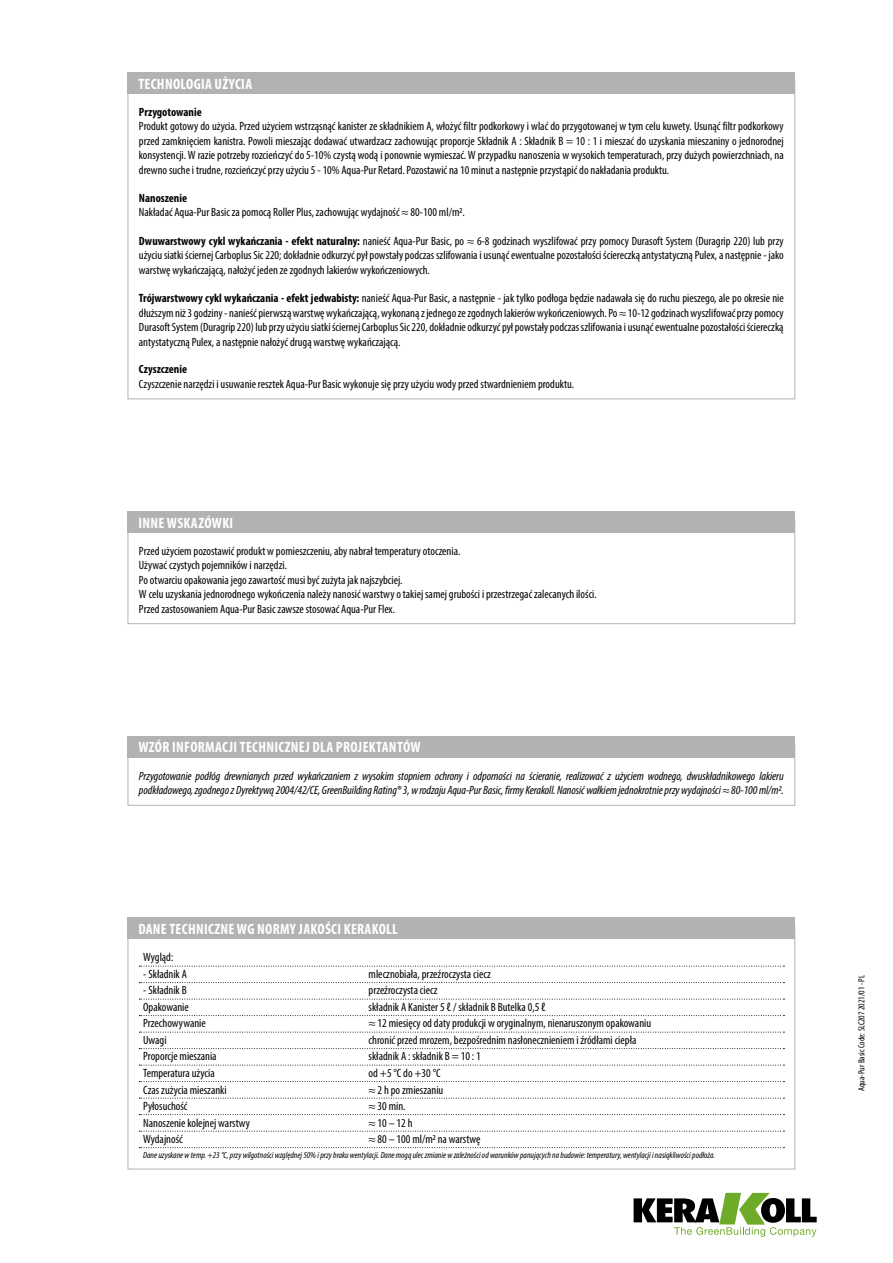
<style>
.page{position:relative;width:893px;height:1263px;background:#fff}
.page>*{position:absolute;margin:0;border:0;box-sizing:border-box;transform-origin:0 0}
.t1{font:700 condensed 15px "Myriad Pro";letter-spacing:.02em;color:#fff}
.t2{font:condensed 12px/14.4px "Myriad Pro";color:#000;text-align:justify}
.t3{font:italic condensed 12px/14.4px "Myriad Pro";letter-spacing:-.005em;color:#000}
.t4{font:700 condensed 12px "Myriad Pro";color:#000}
.t5{font:italic condensed 9px "Myriad Pro";color:#000}
.t6{font:condensed 9px "Myriad Pro";color:#000}
.s1{font-weight:700}
</style>
<div class="page">
<svg style="left:634px;top:1193px;width:183px;height:44px"></svg>
<div style="left:128px;top:72px;width:667px;height:22px;background:#b3b2b2"></div>
<div style="left:128px;top:745px;width:667px;height:61px;border:1px solid #b3b2b2"></div>
<div style="left:128px;top:736px;width:667px;height:21px;background:#b3b2b2"></div>
<svg style="left:139px;top:966px;width:645px;height:1px"></svg>
<svg style="left:139px;top:982px;width:645px;height:1px"></svg>
<svg style="left:139px;top:999px;width:645px;height:1px"></svg>
<svg style="left:139px;top:1015px;width:645px;height:1px"></svg>
<svg style="left:139px;top:1032px;width:645px;height:1px"></svg>
<svg style="left:139px;top:1048px;width:645px;height:1px"></svg>
<svg style="left:139px;top:1065px;width:645px;height:1px"></svg>
<svg style="left:139px;top:1081px;width:645px;height:1px"></svg>
<svg style="left:139px;top:1098px;width:645px;height:1px"></svg>
<svg style="left:139px;top:1114px;width:645px;height:1px"></svg>
<svg style="left:139px;top:1131px;width:645px;height:1px"></svg>
<svg style="left:139px;top:1147px;width:645px;height:1px"></svg>
<div style="left:128px;top:918px;width:667px;height:21px;background:#b3b2b2"></div>
<div style="left:128px;top:520px;width:667px;height:104px;border:1px solid #b3b2b2"></div>
<div style="left:128px;top:511px;width:667px;height:22px;background:#b3b2b2"></div>
<p class="t1" style="left:138px;top:74px;width:115px">TECHNOLOGIA UŻYCIA</p>
<p class="t4" style="left:139px;top:105px;width:64px">Przygotowanie</p>
<p class="t2" style="left:139px;top:119px;width:646px">Produkt gotowy do użycia. Przed użyciem wstrząsnąć kanister ze składnikiem A, włożyć filtr podkorkowy i wlać do przygotowanej w tym celu kuwety. Usunąć filtr podkorkowy przed zamknięciem kanistra. Powoli mieszając dodawać utwardzacz zachowując proporcje Składnik A : Składnik B = 10 : 1 i mieszać do uzyskania mieszaniny o jednorodnej konsystencji. W razie potrzeby rozcieńczyć do 5-10% czystą wodą i ponownie wymieszać. W przypadku nanoszenia w wysokich temperaturach, przy dużych powierzchniach, na drewno suche i trudne, rozcieńczyć przy użyciu 5 - 10% Aqua-Pur Retard. Pozostawić na 10 minut a następnie przystąpić do nakładania produktu.</p>
<p class="t4" style="left:139px;top:190px;width:50px">Nanoszenie</p>
<p class="t2" style="left:139px;top:205px;width:327px">Nakładać Aqua-Pur Basic za pomocą Roller Plus, zachowując wydajność ≈ 80-100 ml/m2.</p>
<p class="t2" style="left:139px;top:233px;width:646px"><span class="s1">Dwuwarstwowy cykl wykańczania - efekt naturalny:</span> nanieść Aqua-Pur Basic, po ≈ 6-8 godzinach wyszlifować przy pomocy Durasoft System (Duragrip 220) lub przy użyciu siatki ściernej Carboplus Sic 220; dokładnie odkurzyć pył powstały podczas szlifowania i usunąć ewentualne pozostałości ściereczką antystatyczną Pulex, a następnie - jako warstwę wykańczającą, nałożyć jeden ze zgodnych lakierów wykończeniowych.</p>
<p class="t2" style="left:139px;top:291px;width:646px"><span class="s1">Trójwarstwowy cykl wykańczania - efekt jedwabisty:</span> nanieść Aqua-Pur Basic, a następnie - jak tylko podłoga będzie nadawała się do ruchu pieszego, ale po okresie nie dłuższym niż 3 godziny - nanieść pierwszą warstwę wykańczającą, wykonaną z jednego ze zgodnych lakierów wykończeniowych. Po ≈ 10-12 godzinach wyszlifować przy pomocy Durasoft System (Duragrip 220) lub przy użyciu siatki ściernej Carboplus Sic 220, dokładnie odkurzyć pył powstały podczas szlifowania i usunąć ewentualne pozostałości ściereczką antystatyczną Pulex, a następnie nałożyć drugą warstwę wykańczającą.</p>
<p class="t4" style="left:139px;top:362px;width:50px">Czyszczenie</p>
<p class="t2" style="left:139px;top:377px;width:437px">Czyszczenie narzędzi i usuwanie resztek Aqua-Pur Basic wykonuje się przy użyciu wody przed stwardnieniem produktu.</p>
<p class="t1" style="left:138px;top:513px;width:97px">INNE WSKAZÓWKI</p>
<p class="t2" style="left:139px;top:544px;width:459px;text-align:left">Przed użyciem pozostawić produkt w pomieszczeniu, aby nabrał temperatury otoczenia.<br>Używać czystych pojemników i narzędzi.<br>Po otwarciu opakowania jego zawartość musi być zużyta jak najszybciej.<br>W celu uzyskania jednorodnego wykończenia należy nanosić warstwy o takiej samej grubości i przestrzegać zalecanych ilości.<br>Przed zastosowaniem Aqua-Pur Basic zawsze stosować Aqua-Pur Flex.</p>
<p class="t1" style="left:138px;top:738px;width:284px">WZÓR INFORMACJI TECHNICZNEJ DLA PROJEKTANTÓW</p>
<p class="t3" style="left:139px;top:768px;width:646px">Przygotowanie podłóg drewnianych przed wykańczaniem z wysokim stopniem ochrony i odporności na ścieranie, realizować z użyciem wodnego, dwuskładnikowego lakieru podkładowego, zgodnego z Dyrektywą 2004/42/CE, GreenBuilding Rating® 3, w rodzaju Aqua-Pur Basic, firmy Kerakoll. Nanosić wałkiem jednokrotnie przy wydajności ≈ 80-100 ml/m2.</p>
<p class="t1" style="left:138px;top:919px;width:261px">DANE TECHNICZNE WG NORMY JAKOŚCI KERAKOLL</p>
<p class="t2" style="left:143px;top:950px;width:32px">Wygląd:</p>
<p class="t2" style="left:143px;top:967px;width:45px">- Składnik A</p>
<p class="t2" style="left:369px;top:967px;width:124px">mlecznobiała, przeźroczysta ciecz</p>
<p class="t2" style="left:143px;top:983px;width:45px">- Składnik B</p>
<p class="t2" style="left:369px;top:983px;width:70px">przeźroczysta ciecz</p>
<p class="t2" style="left:143px;top:1000px;width:47px">Opakowanie</p>
<p class="t2" style="left:369px;top:1000px;width:179px">składnik A Kanister 5 ℓ / składnik B Butelka 0,5 ℓ</p>
<p class="t2" style="left:143px;top:1016px;width:64px">Przechowywanie</p>
<p class="t2" style="left:369px;top:1016px;width:284px">≈ 12 miesięcy od daty produkcji w oryginalnym, nienaruszonym opakowaniu</p>
<p class="t2" style="left:143px;top:1033px;width:25px">Uwagi</p>
<p class="t2" style="left:369px;top:1033px;width:269px">chronić przed mrozem, bezpośrednim nasłonecznieniem i źródłami ciepła</p>
<p class="t2" style="left:143px;top:1049px;width:75px">Proporcje mieszania</p>
<p class="t2" style="left:369px;top:1049px;width:114px">składnik A : składnik B = 10 : 1</p>
<p class="t2" style="left:143px;top:1066px;width:73px">Temperatura użycia</p>
<p class="t2" style="left:369px;top:1066px;width:74px">od +5 °C do +30 °C</p>
<p class="t2" style="left:143px;top:1082px;width:85px">Czas zużycia mieszanki</p>
<p class="t2" style="left:369px;top:1082px;width:76px">≈ 2 h po zmieszaniu</p>
<p class="t2" style="left:143px;top:1099px;width:46px">Pyłosuchość</p>
<p class="t2" style="left:369px;top:1099px;width:38px">≈ 30 min.</p>
<p class="t2" style="left:143px;top:1115px;width:108px">Nanoszenie kolejnej warstwy</p>
<p class="t2" style="left:369px;top:1115px;width:46px">≈ 10 – 12 h</p>
<p class="t2" style="left:143px;top:1132px;width:41px">Wydajność</p>
<p class="t2" style="left:369px;top:1132px;width:113px">≈ 80 – 100 ml/m2 na warstwę</p>
<p class="t5" style="left:143px;top:1150px;width:573px">Dane uzyskane w temp. +23 °C, przy wilgotności względnej 50% i przy braku wentylacji. Dane mogą ulec zmianie w zależności od warunków panujących na budowie: temperatury, wentylacji i nasiąkliwości podłoża.</p>
<p class="t6" style="left:856px;top:1091px;width:118px;rotate:-90deg">Aqua-Pur Basic Code: SLC207 2021/01 - PL</p>
</div>
